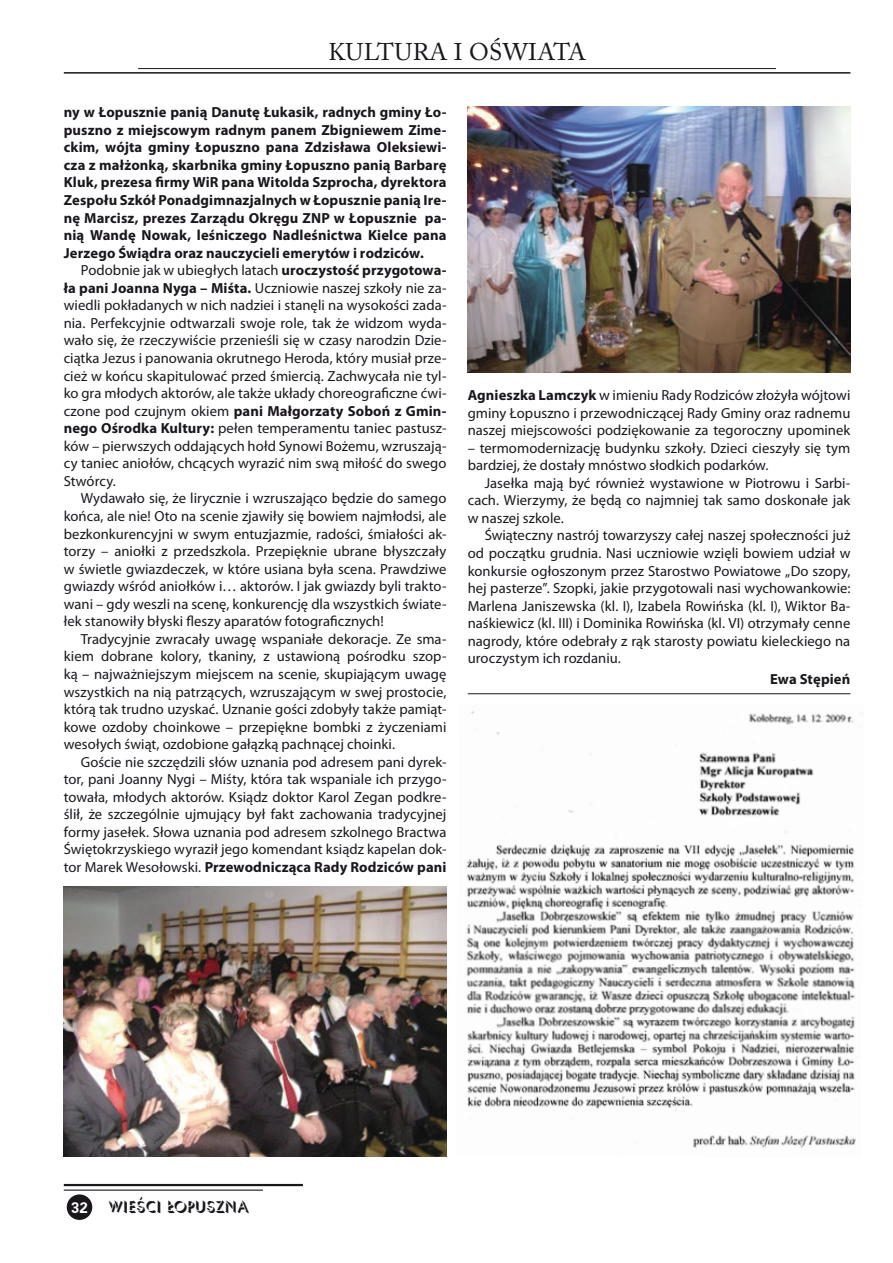
<style>
.page{position:relative;width:893px;height:1263px;background:#fff}
.page>*{position:absolute;margin:0;border:0;box-sizing:border-box;transform-origin:0 0}
.t1{font:24px "Adobe Caslon Pro";letter-spacing:.015em;color:#1a171c}
.t2{font:16.5px "Umbrella";color:#1a171c}
.t3{font:700 15px "Zurich L2";color:#fff}
.t4{font:14.7px/17.5px "Myriad Pro";letter-spacing:.005em;color:#1a171c;text-align:justify}
.t5{font:700 14.7px/17.5px "Myriad Pro";letter-spacing:.005em;color:#1a171c;text-align:justify}
.s1{font-weight:700}
</style>
<div class="page">
<hr style="left:64px;top:72px;width:786px;height:2px;background:#1a171c">
<hr style="left:138px;top:68px;width:638px;height:1px;background:#1a171c">
<div style="left:67px;top:1194px;width:25px;height:26px;background:#1a171c;border-radius:50%"></div>
<hr style="left:64px;top:1184px;width:239px;height:2px;background:#1a171c">
<hr style="left:64px;top:1189px;width:199px;height:2px;background:#1a171c">
<img style="left:466px;top:711px;width:395px;height:437px">
<img style="left:468px;top:106px;width:382px;height:266px">
<img style="left:64px;top:887px;width:382px;height:270px">
<hr style="left:468px;top:693px;width:382px;height:1px;background:#1a171c">
<h1 class="t1" style="left:328px;top:38px;width:259px">KU LTURA I OŚWIATA</h1>
<p class="t5" style="left:64px;top:103px;width:384px">ny w Łopusznie panią Danutę Łukasik, radnych gminy Ło&shy;puszno z miejscowym radnym panem Zbigniewem Zime&shy;ckim, wójta gminy Łopuszno pana Zdzisława Oleksiewi&shy;cza z małżonką, skarbnika gminy Łopuszno panią Barbarę Kluk, prezesa firmy WiR pana Witolda Szprocha, dyrektora Zespołu Szkół Ponadgimnazjalnych w Łopusznie panią Ire&shy;nę Marcisz, prezes Zarządu Okręgu ZN P w Łopusznie pa&shy;nią Wandę Nowak, leśniczego Nadleśnictwa Kielce pana Jerzego Świądra oraz nauczycieli emerytów i rodziców.</p>
<p class="t4" style="left:64px;top:261px;width:384px;text-indent:17px">Podobnie jak w ubiegłych latach <span class="s1">uroczystość przygotowa&shy;ła pani Joanna Nyga – Miśta.</span> Uczniowie naszej szkoły nie za&shy;wiedli pokładanych w nich nadziei i stanęli na wysokości zada&shy;nia. Perfekcyjnie odtwarzali swoje role, tak że widzom wyda&shy;wało się, że rzeczywiście przenieśli się w czasy narodzin Dzie&shy;ciątka Jezus i panowania okrutnego Heroda, który musiał prze&shy;cież w końcu skapitulować przed śmiercią. Zachwycała nie tyl&shy;ko gra młodych aktorów, ale także układy choreograficzne ćwi&shy;czone pod czujnym okiem <span class="s1">pani Małgorzaty Soboń z Gmin&shy;nego Ośrodka Kultury:</span> pełen temperamentu taniec pastusz&shy;ków – pierwszych oddających hołd Synowi Bożemu, wzruszają&shy;cy taniec aniołów, chcących wyrazić nim swą miłość do swego Stwórcy.</p>
<p class="t4" style="left:64px;top:489px;width:384px;text-indent:17px">Wydawało się, że lirycznie i wzruszająco będzie do samego końca, ale nie! Oto na scenie zjawiły się bowiem najmłodsi, ale bezkonkurencyjni w swym entuzjazmie, radości, śmiałości ak&shy;torzy – aniołki z przedszkola. Przepięknie ubrane błyszczały w świetle gwiazdeczek, w które usiana była scena. Prawdziwe gwiazdy wśród aniołków i… aktorów. I jak gwiazdy byli trakto&shy;wani – gdy weszli na scenę, konkurencję dla wszystkich świate&shy;łek stanowiły błyski fleszy aparatów fotograficznych!</p>
<p class="t4" style="left:64px;top:630px;width:384px;text-indent:17px">Tradycyjnie zwracały uwagę wspaniałe dekoracje. Ze sma&shy;kiem dobrane kolory, tkaniny, z ustawioną pośrodku szop&shy;ką – najważniejszym miejscem na scenie, skupiającym uwagę wszystkich na nią patrzących, wzruszającym w swej prostocie, którą tak trudno uzyskać. Uznanie gości zdobyły także pamiąt&shy;kowe ozdoby choinkowe – przepiękne bombki z życzeniami wesołych świąt, ozdobione gałązką pachnącej choinki.</p>
<p class="t4" style="left:64px;top:753px;width:384px;text-indent:17px">Goście nie szczędzili słów uznania pod adresem pani dyrek&shy;tor, pani Joanny Nygi – Miśty, która tak wspaniale ich przygo&shy;towała, młodych aktorów. Ksiądz doktor Karol Zegan podkre&shy;ślił, że szczególnie ujmujący był fakt zachowania tradycyjnej formy jasełek. Słowa uznania pod adresem szkolnego Bractwa Świętokrzyskiego wyraził jego komendant ksiądz kapelan dok&shy;tor Marek Wesołowski. <span class="s1">Przewodnicząca Rady Rodziców pani</span></p>
<p class="t4" style="left:468px;top:386px;width:384px"><span class="s1">Agnieszka Lamczyk</span> w imieniu Rady Rodziców złożyła wójtowi gminy Łopuszno i przewodniczącej Rady Gminy oraz radnemu naszej miejscowości podziękowanie za tegoroczny upominek</p>
<p class="t4" style="left:468px;top:439px;width:384px">– termomodernizację budynku szkoły. Dzieci cieszyły się tym bardziej, że dostały mnóstwo słodkich podarków.</p>
<p class="t4" style="left:468px;top:474px;width:384px;text-indent:17px">Jasełka mają być również wystawione w Piotrowu i Sarbi&shy;cach. Wierzymy, że będą co najmniej tak samo doskonałe jak w naszej szkole.</p>
<p class="t4" style="left:468px;top:526px;width:384px;text-indent:17px">Świąteczny nastrój towarzyszy całej naszej społeczności już od początku grudnia. Nasi uczniowie wzięli bowiem udział w konkursie ogłoszonym przez Starostwo Powiatowe „Do szopy, hej pasterze”. Szopki, jakie przygotowali nasi wychowankowie:<br>Marlena Janiszewska (kl. I), Izabela Rowińska (kl. I), Wiktor Ba&shy;naśkiewicz (kl. III) i Dominika Rowińska (kl. VI) otrzymały cenne nagrody, które odebrały z rąk starosty powiatu kieleckiego na uroczystym ich rozdaniu.</p>
<p class="t5" style="left:770px;top:670px;width:82px">Ewa Stępień</p>
<p class="t3" style="left:71px;top:1197px;width:18px">32</p>
<p class="t2" style="left:109px;top:1196px;width:141px">WIEŚCI ŁOPUSZNA</p>
</div>
